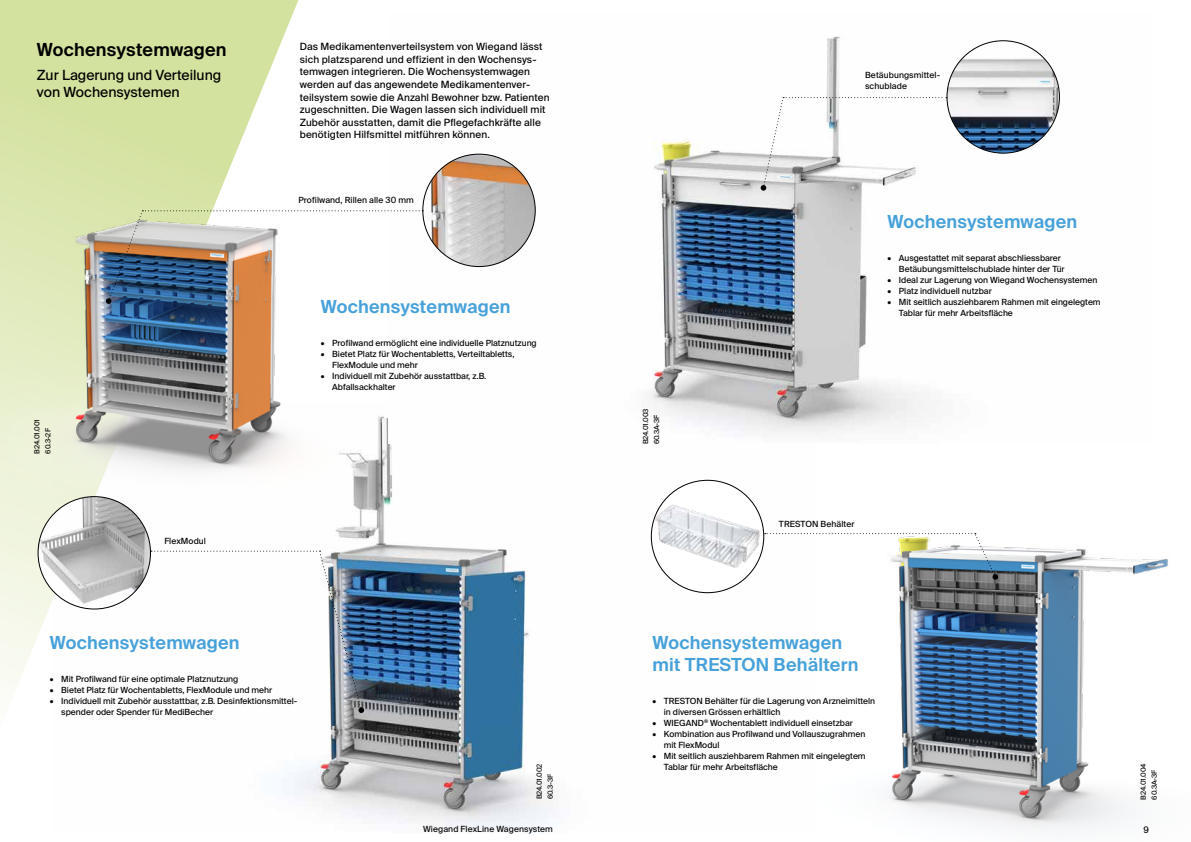
<style>
.page{position:relative;width:1191px;height:842px;background:#fff}
.page>*{position:absolute;margin:0;border:0;box-sizing:border-box;transform-origin:0 0}
.t1{font:600 18px/22px "Suisse Intl";letter-spacing:.01em;color:#46a1da}
.t2{font:600 18px "Suisse Intl";letter-spacing:.01em;color:#000}
.t3{font:14px/16.8px "Suisse Intl";color:#000}
.t4{font:10px/12.6px "Suisse Intl";letter-spacing:.01em;color:#000}
.t5{font:9px "Suisse Intl";color:#000}
.t6{font:8.5px/11px "Suisse Intl";color:#000}
.t7{font:7px/11px "Suisse Intl";color:#000}
</style>
<div class="page">
<img style="left:303px;top:531px;width:251px;height:300px">
<svg style="left:0;top:531px;width:303px;height:264px"></svg>
<img style="left:650px;top:479px;width:518px;height:352px">
<img style="left:648px;top:36px;width:412px;height:397px">
<img style="left:0;top:0;width:536px;height:531px">
<img style="left:423px;top:154px;width:112px;height:113px;border-radius:56px">
<img style="left:947px;top:41px;width:112px;height:112px;border-radius:56px">
<div style="left:651px;top:480px;width:112px;height:113px;background:#fff;border-radius:50%"></div>
<img style="left:651px;top:503px;width:112px;height:67px">
<svg style="left:106px;top:210px;width:317px;height:94px"></svg>
<img style="left:38px;top:497px;width:112px;height:112px;border-radius:56px">
<svg style="left:151px;top:551px;width:213px;height:162px"></svg>
<svg style="left:760px;top:97px;width:187px;height:94px"></svg>
<svg style="left:764px;top:533px;width:234px;height:47px"></svg>
<h1 class="t2" style="left:37px;top:40px;width:191px">Wochensystemwagen</h1>
<h2 class="t3" style="left:37px;top:67px;width:186px">Zur Lagerung und Verteilung von Wochensystemen</h2>
<p class="t7" style="left:31px;top:454px;width:36px;rotate:-90deg">B24.01.001<br>60.3-2F</p>
<p class="t6" style="left:164px;top:535px;width:43px">FlexModul</p>
<p class="t4" style="left:300px;top:40px;width:251px">Das Medikamentenverteilsystem von Wiegand lässt sich platzsparend und effizient in den Wochensys&shy;temwagen integrieren. Die Wochensystemwagen werden auf das angewendete Medikamentenver&shy;teilsystem sowie die Anzahl Bewohner bzw. Patienten zugeschnitten. Die Wagen lassen sich individuell mit Zubehör ausstatten, damit die Pflegefachkräfte alle benötigten Hilfsmittel mitführen können.</p>
<p class="t6" style="left:298px;top:194px;width:117px">Profilwand, Rillen alle 30 mm</p>
<h1 class="t1" style="left:321px;top:296px;width:191px">Wochensystemwagen</h1>
<p class="t6" style="left:321px;top:338px;width:217px">• Profilwand ermöglicht eine individuelle Platznutzung</p>
<p class="t6" style="left:332px;top:349px;width:184px;text-indent:-11px">• Bietet Platz für Wochentabletts, Verteiltabletts,<br>FlexModule und mehr</p>
<p class="t6" style="left:332px;top:371px;width:155px;text-indent:-11px">• Individuell mit Zubehör ausstattbar, z.B.<br>Abfallsackhalter</p>
<h1 class="t1" style="left:50px;top:631px;width:191px">Wochensystemwagen</h1>
<p class="t6" style="left:50px;top:673px;width:190px">• Mit Profilwand für eine optimale Platznutzung</p>
<p class="t6" style="left:50px;top:684px;width:224px">• Bietet Platz für Wochentabletts, FlexModule und mehr</p>
<p class="t6" style="left:61px;top:695px;width:237px;text-indent:-11px">• Individuell mit Zubehör ausstattbar, z.B. Desinfektionsmittel&shy;spender oder Spender für MediBecher</p>
<p class="t7" style="left:534px;top:799px;width:38px;rotate:-90deg">B24.01.002<br>60.3-3F</p>
<p class="t6" style="left:865px;top:69px;width:77px">Betäubungsmittel&shy;schublade</p>
<p class="t7" style="left:640px;top:444px;width:38px;rotate:-90deg">B24.01.003<br>60.3A-3F</p>
<h1 class="t1" style="left:887px;top:211px;width:191px">Wochensystemwagen</h1>
<p class="t6" style="left:899px;top:252px;width:167px;text-indent:-11px">• Ausgestattet mit separat abschliessbarer<br>Betäubungsmittelschublade hinter der Tür</p>
<p class="t6" style="left:887px;top:274px;width:211px">• Ideal zur Lagerung von Wiegand Wochensystemen</p>
<p class="t6" style="left:887px;top:285px;width:106px">• Platz individuell nutzbar</p>
<p class="t6" style="left:899px;top:296px;width:203px;text-indent:-11px">• Mit seitlich ausziehbarem Rahmen mit eingelegtem<br>Tablar für mehr Arbeitsfläche</p>
<p class="t6" style="left:779px;top:518px;width:77px">TRESTON Behälter</p>
<h1 class="t1" style="left:652px;top:631px;width:207px">Wochensystemwagen mit TRESTON Behältern</h1>
<p class="t6" style="left:664px;top:695px;width:213px;text-indent:-11px">• TRESTON Behälter für die Lagerung von Arzneimitteln in diversen Grössen erhältlich</p>
<p class="t6" style="left:652px;top:717px;width:202px">• WIEGAND<sup>®</sup> Wochentablett individuell einsetzbar</p>
<p class="t6" style="left:664px;top:728px;width:203px;text-indent:-11px">• Kombination aus Profilwand und Vollauszugrahmen mit FlexModul</p>
<p class="t6" style="left:664px;top:750px;width:203px;text-indent:-11px">• Mit seitlich ausziehbarem Rahmen mit eingelegtem<br>Tablar für mehr Arbeitsfläche</p>
<p class="t7" style="left:1138px;top:799px;width:38px;rotate:-90deg">B24.01.004<br>60.3A-3F</p>
<p class="t6" style="left:423px;top:824px;width:131px">Wiegand FlexLine Wagensystem</p>
<p class="t5" style="left:1143px;top:824px;width:7px">9</p>
</div>
